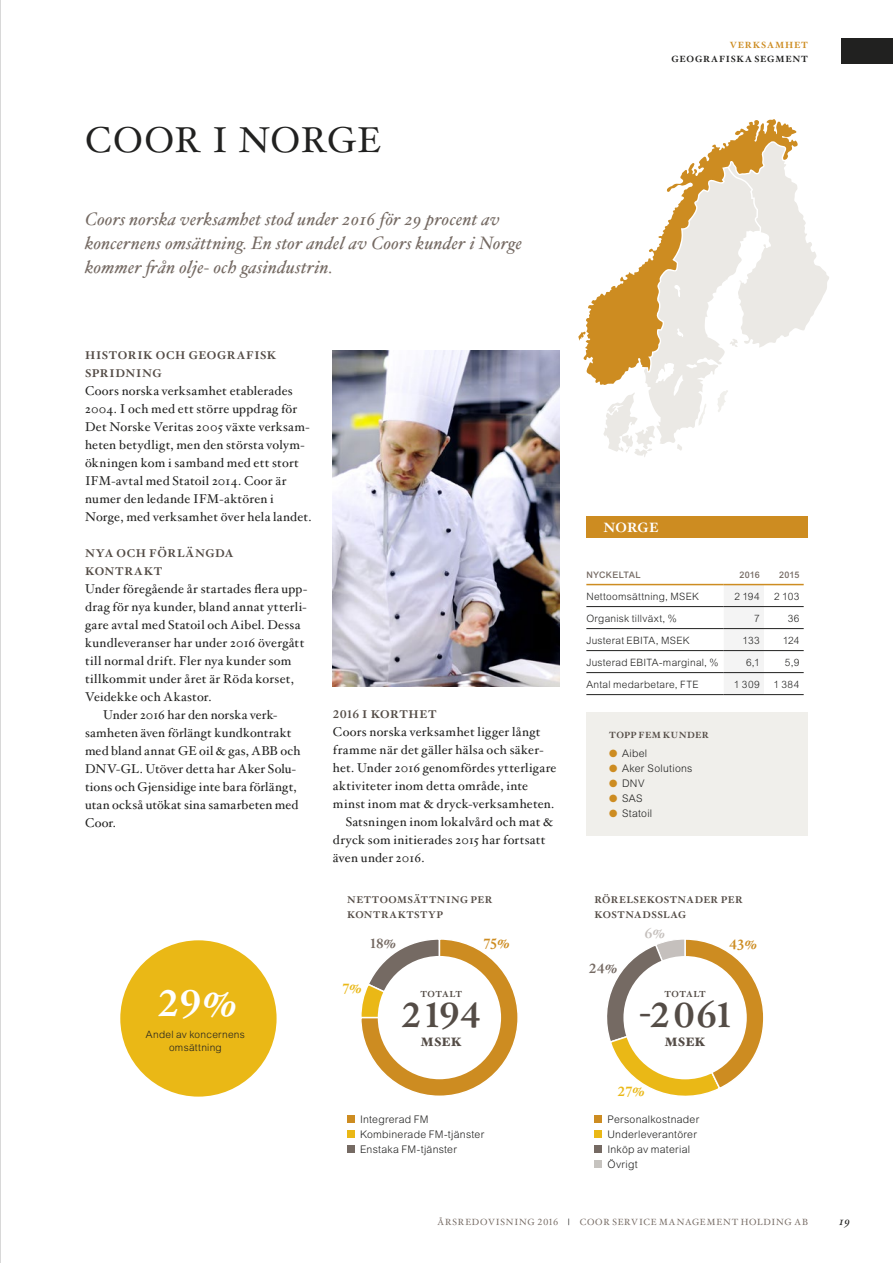
<style>
.page{position:relative;width:893px;height:1263px;background:#fff}
.page>*{position:absolute;margin:0;border:0;box-sizing:border-box;transform-origin:0 0}
.t1{font:700 37.5px "Hoefler Txt";color:#fff}
.t2{font:36px "Hoefler Txt";letter-spacing:.02em;color:#212120}
.t3{font:700 35.1px "Hoefler Txt";letter-spacing:.01em;color:#544c46}
.t4{font:italic 18px/24px "Hoefler Txt";letter-spacing:.015em;color:#756a63}
.t5{font:700 13.5px "Hoefler Txt";color:#756a63}
.t6{font:700 13.5px "Hoefler Txt";color:#cd8c21}
.t7{font:700 13.5px "Hoefler Txt";color:#eab816}
.t8{font:700 13.5px "Hoefler Txt";letter-spacing:.02em;color:#fff}
.t9{font:700 13.5px "Hoefler Txt";color:#c5c0bd}
.t10{font:12.75px/18px "Hoefler Txt";letter-spacing:.02em;color:#212120}
.t11{font:900 12.15px "Hoefler Txt";letter-spacing:.005em;color:#544c46}
.t12{font:italic 12px "Hoefler Txt";color:#212120}
.t13{font:700 11.25px/18px "Hoefler Txt";letter-spacing:.055em;color:#544c46}
.t14{font:300 10.5px/15px "Arial MT Std";letter-spacing:.025em;color:#212120}
.t15{font:300 10.2px/13.5px "Arial MT Std";letter-spacing:.025em;color:#212120;text-align:center}
.t16{font:700 9.75px/15px "Hoefler Txt";letter-spacing:.055em;color:#544c46}
.t17{font:9px "Hoefler Txt";letter-spacing:.085em;color:#756a63}
.t18{font:700 9px "Hoefler Txt";letter-spacing:.085em;color:#212120}
.t19{font:500 9px "Arial MT Std";letter-spacing:.02em;color:#756a63}
.t20{font:700 9px "Hoefler Txt";letter-spacing:.05em;color:#544c46}
.t21{font:700 9px "Hoefler Txt";letter-spacing:.1em;color:#cd8c21}
.t22{font:700 8.7px "Hoefler Txt";letter-spacing:.065em;color:#544c46}
.s1{color:#cd8c21}
.s2{font-weight:700;color:#212120}
</style>
<div class="page">
<div style="left:586px;top:712px;width:221px;height:124px;background:#f0efeb"></div>
<svg style="left:361px;top:939px;width:157px;height:157px"></svg>
<div style="left:378px;top:956px;width:123px;height:123px;background:#fff;border-radius:50%"></div>
<div style="left:347px;top:1115px;width:8px;height:7px;background:#cd8c21"></div>
<div style="left:347px;top:1130px;width:8px;height:7px;background:#eab816"></div>
<div style="left:347px;top:1145px;width:8px;height:7px;background:#756a63"></div>
<svg style="left:607px;top:939px;width:157px;height:157px"></svg>
<div style="left:623px;top:956px;width:124px;height:123px;background:#fff;border-radius:50%"></div>
<div style="left:594px;top:1115px;width:8px;height:7px;background:#cd8c21"></div>
<div style="left:594px;top:1130px;width:8px;height:7px;background:#eab816"></div>
<div style="left:594px;top:1145px;width:8px;height:7px;background:#756a63"></div>
<div style="left:594px;top:1160px;width:8px;height:7px;background:#c6c3bf"></div>
<img style="left:333px;top:351px;width:227px;height:336px">
<div style="left:586px;top:516px;width:221px;height:22px;background:#cd8c21"></div>
<svg style="left:603px;top:212px;width:226px;height:245px"></svg>
<svg style="left:578px;top:332px;width:5px;height:9px"></svg>
<svg style="left:583px;top:119px;width:216px;height:266px"></svg>
<div style="left:724px;top:585px;width:40px;height:109px;background:#f4f4f4"></div>
<hr style="left:586px;top:584px;width:138px;height:1px;background:#cd8c21">
<hr style="left:724px;top:584px;width:40px;height:1px;background:#cd8c21">
<hr style="left:764px;top:584px;width:40px;height:1px;background:#cd8c21">
<hr style="left:586px;top:606px;width:138px;height:1px;background:#212120">
<hr style="left:724px;top:606px;width:40px;height:1px;background:#212120">
<hr style="left:764px;top:606px;width:40px;height:1px;background:#212120">
<hr style="left:586px;top:628px;width:138px;height:1px;background:#212120">
<hr style="left:724px;top:628px;width:40px;height:1px;background:#212120">
<hr style="left:764px;top:628px;width:40px;height:1px;background:#212120">
<hr style="left:586px;top:650px;width:138px;height:1px;background:#212120">
<hr style="left:724px;top:650px;width:40px;height:1px;background:#212120">
<hr style="left:764px;top:650px;width:40px;height:1px;background:#212120">
<hr style="left:586px;top:672px;width:138px;height:1px;background:#212120">
<hr style="left:724px;top:672px;width:40px;height:1px;background:#212120">
<hr style="left:764px;top:672px;width:40px;height:1px;background:#212120">
<hr style="left:586px;top:694px;width:138px;height:1px;background:#212120">
<hr style="left:724px;top:694px;width:40px;height:1px;background:#212120">
<hr style="left:764px;top:694px;width:40px;height:1px;background:#212120">
<div style="left:120px;top:940px;width:157px;height:156px;background:#eab816;border-radius:50%"></div>
<hr style="left:0;top:0;width:1px;height:1263px;background:#212120">
<div style="left:842px;top:38px;width:51px;height:26px;background:#212120"></div>
<h2 class="t2" style="left:85px;top:114px;width:297px">COOR I NORGE</h2>
<h3 class="t4" style="left:85px;top:207px;width:439px">Coors norska verksamhet stod under 2016 för 29 procent av koncernens omsättning. En stor andel av Coors kunder i Norge kommer från olje- och gasindustrin.</h3>
<p class="t13" style="left:85px;top:345px;width:193px">HISTORIK OCH GEOGRAFISK<br>SPRIDNING</p>
<p class="t10" style="left:85px;top:381px;width:228px">Coors norska verksamhet etablerades 2004. I och med ett större uppdrag för Det Norske Veritas 2005 växte verksam&shy;heten betydligt, men den största volym&shy;ökningen kom i samband med ett stort IFM-avtal med Statoil 2014. Coor är numer den ledande IFM-aktören i Norge, med verksamhet över hela landet.</p>
<p class="t13" style="left:85px;top:543px;width:150px">NYA OCH FÖRLÄNGDA<br>KONTRAKT</p>
<p class="t10" style="left:85px;top:579px;width:224px">Under föregående år startades flera upp-</p>
<p class="t10" style="left:85px;top:597px;width:223px">drag för nya kunder, bland annat ytterli-</p>
<p class="t10" style="left:85px;top:615px;width:217px">gare avtal med Statoil och Aibel. Dessa</p>
<p class="t10" style="left:85px;top:633px;width:221px">kundleveranser har under 2016 övergått</p>
<p class="t10" style="left:85px;top:651px;width:208px">till normal drift. Fler nya kunder som</p>
<p class="t10" style="left:85px;top:669px;width:210px">tillkommit under året är Röda korset,</p>
<p class="t10" style="left:85px;top:687px;width:128px">Veidekke och Akastor.</p>
<p class="t10" style="left:103px;top:705px;width:176px">Under 2016 har den norska verk-</p>
<p class="t10" style="left:85px;top:723px;width:208px">samheten även förlängt kundkontrakt</p>
<p class="t10" style="left:85px;top:741px;width:217px">med bland annat GE oil &amp; gas, ABB och</p>
<p class="t10" style="left:85px;top:759px;width:212px">DNV-GL. Utöver detta har Aker Solu-</p>
<p class="t10" style="left:85px;top:777px;width:213px">tions och Gjensidige inte bara förlängt,</p>
<p class="t10" style="left:85px;top:795px;width:215px">utan också utökat sina samarbeten med</p>
<p class="t10" style="left:85px;top:813px;width:33px">Coor.</p>
<h1 class="t1" style="left:157px;top:974px;width:82px">29%</h1>
<p class="t15" style="left:146px;top:1027px;width:100px">Andel av koncernens omsättning</p>
<p class="t13" style="left:333px;top:704px;width:105px">2016 I KORTHET</p>
<p class="t10" style="left:333px;top:722px;width:209px">Coors norska verksamhet ligger långt</p>
<p class="t10" style="left:333px;top:740px;width:212px">framme när det gäller hälsa och säker-</p>
<p class="t10" style="left:333px;top:758px;width:225px">het. Under 2016 genomfördes ytterligare</p>
<p class="t10" style="left:333px;top:776px;width:197px">aktiviteter inom detta område, inte</p>
<p class="t10" style="left:333px;top:794px;width:223px">minst inom mat &amp; dryck-verksamheten.</p>
<p class="t10" style="left:346px;top:812px;width:209px">Satsningen inom lokalvård och mat &amp;</p>
<p class="t10" style="left:333px;top:830px;width:214px">dryck som initierades 2015 har fortsatt</p>
<p class="t10" style="left:333px;top:848px;width:93px">även under 2016.</p>
<p class="t16" style="left:347px;top:892px;width:147px">NETTOOMSÄTTNING PER<br>KONTRAKTSTYP</p>
<p class="t5" style="left:370px;top:934px;width:28px">18%</p>
<p class="t6" style="left:483px;top:934px;width:28px">75%</p>
<p class="t7" style="left:342px;top:978px;width:21px">7%</p>
<p class="t22" style="left:420px;top:987px;width:43px">TOTALT</p>
<h3 class="t3" style="left:401px;top:988px;width:82px">2194</h3>
<p class="t11" style="left:421px;top:1033px;width:42px">MSEK</p>
<p class="t14" style="left:360px;top:1111px;width:126px">Integrerad FM<br>Kombinerade FM-tjänster<br>Enstaka FM-tjänster</p>
<p class="t21" style="left:730px;top:38px;width:80px">VERKSAMHET</p>
<p class="t18" style="left:672px;top:52px;width:138px">GEOGRAFISKA SEGMENT</p>
<p class="t8" style="left:603px;top:517px;width:57px">NORGE</p>
<p class="t19" style="left:586px;top:570px;width:56px">NYCKELTAL</p>
<p class="t19" style="left:739px;top:570px;width:22px">2016</p>
<p class="t19" style="left:779px;top:570px;width:22px">2015</p>
<p class="t15" style="left:586px;top:590px;width:114px">Nettoomsättning, MSEK</p>
<p class="t15" style="left:734px;top:590px;width:27px">2 194</p>
<p class="t15" style="left:774px;top:590px;width:27px">2 103</p>
<p class="t15" style="left:586px;top:612px;width:92px">Organisk tillväxt, %</p>
<p class="t15" style="left:754px;top:612px;width:7px">7</p>
<p class="t15" style="left:788px;top:612px;width:13px">36</p>
<p class="t15" style="left:586px;top:634px;width:105px">Justerat EBITA, MSEK</p>
<p class="t15" style="left:743px;top:634px;width:19px">133</p>
<p class="t15" style="left:783px;top:634px;width:18px">124</p>
<p class="t15" style="left:586px;top:656px;width:134px">Justerad EBITA-marginal, %</p>
<p class="t15" style="left:746px;top:656px;width:15px">6,1</p>
<p class="t15" style="left:785px;top:656px;width:16px">5,9</p>
<p class="t15" style="left:586px;top:678px;width:114px">Antal medarbetare, FTE</p>
<p class="t15" style="left:734px;top:678px;width:27px">1 309</p>
<p class="t15" style="left:773px;top:678px;width:27px">1 384</p>
<p class="t20" style="left:609px;top:728px;width:101px">TOPP FEM KUNDER</p>
<p class="t14" style="left:609px;top:746px;width:39px"><span class="s1">●</span> Aibel</p>
<p class="t14" style="left:609px;top:761px;width:85px"><span class="s1">●</span> Aker Solutions</p>
<p class="t14" style="left:609px;top:776px;width:37px"><span class="s1">●</span> DNV</p>
<p class="t14" style="left:609px;top:791px;width:35px"><span class="s1">●</span> SAS</p>
<p class="t14" style="left:609px;top:806px;width:44px"><span class="s1">●</span> Statoil</p>
<p class="t16" style="left:594px;top:892px;width:149px">RÖRELSEKOSTNADER PER<br>KOSTNADSSLAG</p>
<p class="t5" style="left:589px;top:958px;width:30px">24%</p>
<p class="t9" style="left:644px;top:923px;width:22px">6%</p>
<p class="t6" style="left:729px;top:934px;width:30px">43%</p>
<p class="t22" style="left:664px;top:987px;width:43px">TOTALT</p>
<h3 class="t3" style="left:639px;top:988px;width:94px">-2061</h3>
<p class="t11" style="left:665px;top:1033px;width:42px">MSEK</p>
<p class="t7" style="left:617px;top:1081px;width:29px">27%</p>
<p class="t14" style="left:607px;top:1111px;width:93px">Personalkostnader<br>Underleverantörer<br>Inköp av material<br>Övrigt</p>
<p class="t17" style="left:437px;top:1215px;width:372px">ÅRSREDOVISNING 2016 <span class="s2">|</span> COOR SERVICE MANAGEMENT HOLDING AB</p>
<p class="t12" style="left:839px;top:1213px;width:13px">19</p>
</div>
